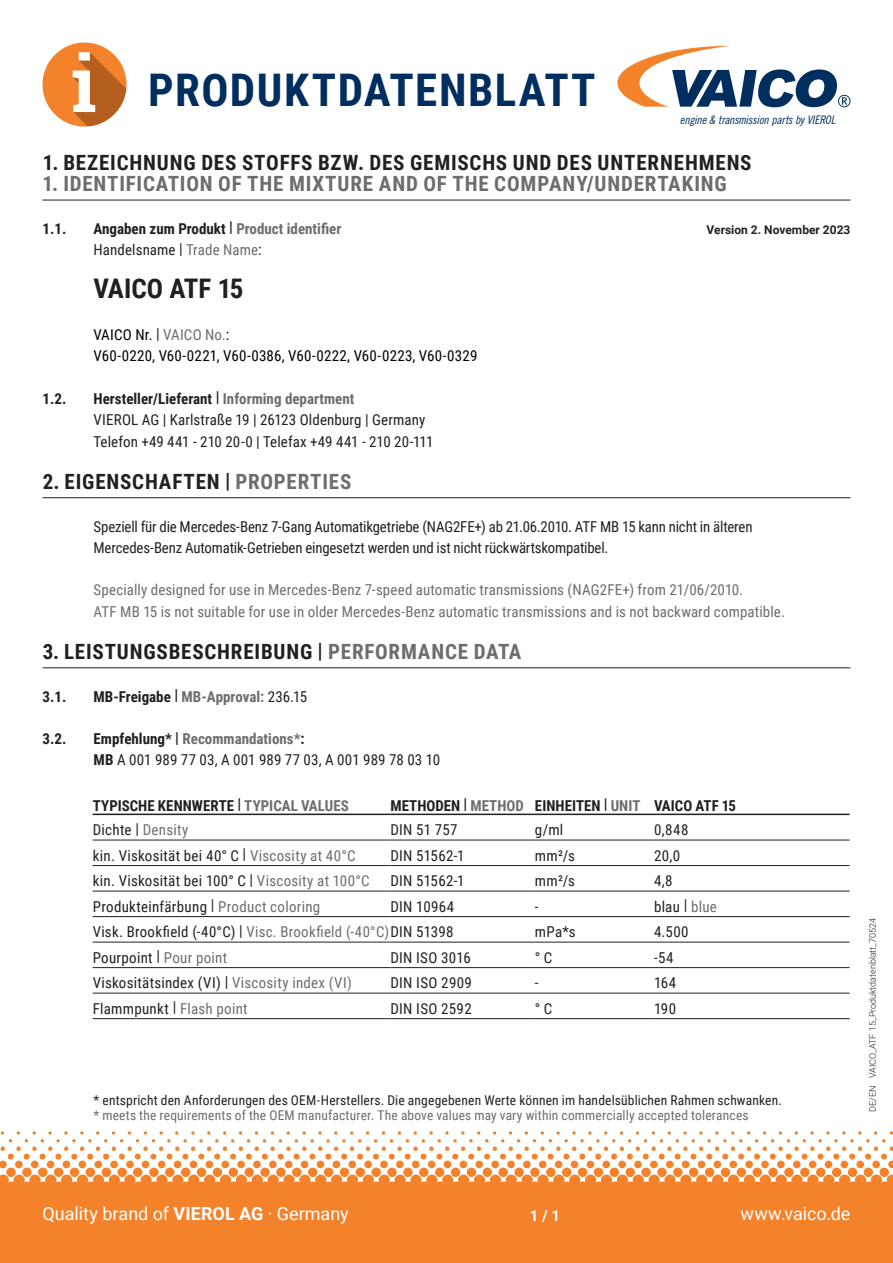
<style>
.page{position:relative;width:893px;height:1263px;background:#fff}
.page>*{position:absolute;margin:0;border:0;box-sizing:border-box;transform-origin:0 0}
.t1{font:700 45px "Roboto Condensed";letter-spacing:.03em;color:#002e5e}
.t2{font:700 27px "Roboto Condensed";color:#231f20}
.t3{font:700 21px "Roboto Condensed";letter-spacing:.04em;color:#231f20}
.t4{font:700 21px "Roboto Condensed";letter-spacing:.04em;color:#6c6d70}
.t5{font:18px "Roboto";color:#fff}
.t6{font:15px/21.3px "Roboto Condensed";letter-spacing:.01em;color:#231f20}
.t7{font:15px/21.3px "Roboto Condensed";letter-spacing:.005em;color:#6c6d70}
.t8{font:15px/21.3px "Roboto Condensed";letter-spacing:-.01em;color:#231f20}
.t9{font:700 15px/21.3px "Roboto Condensed";color:#231f20}
.t10{font:15px/21.3px "Roboto Condensed";letter-spacing:.015em;color:#000}
.t11{font:700 15px "Roboto";color:#fff}
.t12{font:13.5px "Roboto Condensed";letter-spacing:.015em;color:#231f20}
.t13{font:13.5px "Roboto Condensed";letter-spacing:.01em;color:#6c6d70}
.t14{font:700 12px "Roboto";color:#231f20}
.t15{font:11.85px "Trade Gothic Cond Eighteen Obl";letter-spacing:-.02em;color:#002e5e}
.t16{font:300 9px "Roboto";color:#231f20}
.s1{color:#6c6d70}
.s2{font-weight:400}
.s3{font-family:"Roboto";font-weight:400}
.s4{font-weight:400;color:#6c6d70}
.s5{font-family:"Roboto";color:#231f20}
.s6{font-weight:700}
.s7{font-weight:700;color:#6c6d70}
</style>
<div class="page">
<svg style="left:0;top:1131px;width:893px;height:54px"></svg>
<div style="left:0;top:1185px;width:893px;height:78px;background:#f4822b"></div>
<div style="left:43px;top:43px;width:84px;height:84px;background:#f4822b;border-radius:50%"></div>
<svg style="left:73px;top:52px;width:54px;height:75px"></svg>
<svg style="left:617px;top:46px;width:233px;height:61px"></svg>
<hr style="left:43px;top:200px;width:807px;height:1px;background:#231f20">
<hr style="left:43px;top:497px;width:807px;height:1px;background:#231f20">
<hr style="left:43px;top:667px;width:807px;height:1px;background:#231f20">
<hr style="left:93px;top:814px;width:297px;height:1px;background:#231f20">
<hr style="left:390px;top:814px;width:145px;height:1px;background:#231f20">
<hr style="left:535px;top:814px;width:119px;height:1px;background:#231f20">
<hr style="left:654px;top:814px;width:196px;height:1px;background:#231f20">
<hr style="left:93px;top:840px;width:297px;height:1px;background:#231f20">
<hr style="left:390px;top:840px;width:145px;height:1px;background:#231f20">
<hr style="left:535px;top:840px;width:119px;height:1px;background:#231f20">
<hr style="left:654px;top:840px;width:196px;height:1px;background:#231f20">
<hr style="left:93px;top:865px;width:297px;height:1px;background:#231f20">
<hr style="left:390px;top:865px;width:145px;height:1px;background:#231f20">
<hr style="left:535px;top:865px;width:119px;height:1px;background:#231f20">
<hr style="left:654px;top:865px;width:196px;height:1px;background:#231f20">
<hr style="left:93px;top:967px;width:297px;height:1px;background:#231f20">
<hr style="left:390px;top:967px;width:145px;height:1px;background:#231f20">
<hr style="left:535px;top:967px;width:119px;height:1px;background:#231f20">
<hr style="left:654px;top:967px;width:196px;height:1px;background:#231f20">
<hr style="left:93px;top:891px;width:297px;height:1px;background:#231f20">
<hr style="left:390px;top:891px;width:145px;height:1px;background:#231f20">
<hr style="left:535px;top:891px;width:119px;height:1px;background:#231f20">
<hr style="left:654px;top:891px;width:196px;height:1px;background:#231f20">
<hr style="left:93px;top:916px;width:297px;height:1px;background:#231f20">
<hr style="left:390px;top:916px;width:145px;height:1px;background:#231f20">
<hr style="left:535px;top:916px;width:119px;height:1px;background:#231f20">
<hr style="left:654px;top:916px;width:196px;height:1px;background:#231f20">
<hr style="left:93px;top:942px;width:297px;height:1px;background:#231f20">
<hr style="left:390px;top:942px;width:145px;height:1px;background:#231f20">
<hr style="left:535px;top:942px;width:119px;height:1px;background:#231f20">
<hr style="left:654px;top:942px;width:196px;height:1px;background:#231f20">
<hr style="left:93px;top:993px;width:297px;height:1px;background:#231f20">
<hr style="left:390px;top:993px;width:145px;height:1px;background:#231f20">
<hr style="left:535px;top:993px;width:119px;height:1px;background:#231f20">
<hr style="left:654px;top:993px;width:196px;height:1px;background:#231f20">
<hr style="left:93px;top:1018px;width:297px;height:1px;background:#231f20">
<hr style="left:390px;top:1018px;width:145px;height:1px;background:#231f20">
<hr style="left:535px;top:1018px;width:119px;height:1px;background:#231f20">
<hr style="left:654px;top:1018px;width:196px;height:1px;background:#231f20">
<h1 class="t1" style="left:148px;top:59px;width:449px">PRODUKTDATENBLATT</h1>
<p class="t15" style="left:680px;top:113px;width:157px">engine &amp; transmission parts by VIEROL</p>
<h3 class="t3" style="left:43px;top:148px;width:710px">1. BEZEICHNUNG DES STOFFS BZW. DES GEMISCHS UND DES UNTERNEHMENS</h3>
<h3 class="t4" style="left:43px;top:169px;width:686px">1. IDENTIFICATION OF THE MIXTURE AND OF THE COMPANY/UNDERTAKING</h3>
<p class="t9" style="left:43px;top:217px;width:25px">1.1.</p>
<p class="t9" style="left:94px;top:217px;width:249px">Angaben zum Produkt | <span class="s1">Product identifier<br></span><span class="s2">Handelsname</span> <span class="s3">|</span> <span class="s4">Trade Name</span><span class="s2">:</span></p>
<h2 class="t2" style="left:94px;top:269px;width:152px">VAICO ATF 15</h2>
<p class="t10" style="left:94px;top:324px;width:385px">VAICO Nr. <span class="s5">|</span> <span class="s1">VAICO No.</span>:<br>V60-0220, V60-0221, V60-0386, V60-0222, V60-0223, V60-0329</p>
<p class="t9" style="left:43px;top:387px;width:25px">1.2.</p>
<p class="t6" style="left:94px;top:387px;width:342px"><span class="s6">Hersteller/Lieferant |</span> <span class="s7">Informing department<br></span>VIEROL AG | Karlstraße 19 | 26123 Oldenburg | Germany<br>Telefon +49 441 - 210 20-0 | Telefax +49 441 - 210 20-111</p>
<h3 class="t3" style="left:43px;top:467px;width:310px">2. EIGENSCHAFTEN | <span class="s1">PROPERTIES</span></h3>
<p class="t8" style="left:94px;top:515px;width:661px">Speziell für die Mercedes-Benz 7-Gang Automatikgetriebe (NAG2FE+) ab 21.06.2010. ATF MB 15 kann nicht in älteren<br>Mercedes-Benz Automatik-Getrieben eingesetzt werden und ist nicht rückwärtskompatibel.</p>
<p class="t7" style="left:94px;top:579px;width:693px">Specially designed for use in Mercedes-Benz 7-speed automatic transmissions (NAG2FE+) from 21/06/2010.<br>ATF MB 15 is not suitable for use in older Mercedes-Benz automatic transmissions and is not backward compatible.</p>
<h3 class="t3" style="left:43px;top:637px;width:480px">3. LEISTUNGSBESCHREIBUNG | <span class="s1">PERFORMANCE DATA</span></h3>
<p class="t9" style="left:43px;top:685px;width:25px">3.1.</p>
<p class="t9" style="left:94px;top:685px;width:215px">MB-Freigabe | <span class="s1">MB-Approval:</span> <span class="s2">236.15</span></p>
<p class="t9" style="left:43px;top:728px;width:25px">3.2.</p>
<p class="t6" style="left:94px;top:728px;width:348px"><span class="s6">Empfehlung* |</span> <span class="s7">Recommandations*</span><span class="s6">:<br>MB</span> A 001 989 77 03, A 001 989 77 03, A 001 989 78 03 10</p>
<p class="t14" style="left:706px;top:221px;width:146px">Version 2. November 2023</p>
<p class="t9" style="left:93px;top:794px;width:258px">TYPISCHE KENNWERTE | <span class="s1">TYPICAL VALUES</span></p>
<p class="t9" style="left:390px;top:794px;width:347px">METHODEN | <span class="s1">METHOD</span> EINHEITEN | <span class="s1">UNIT</span> VAICO ATF 15</p>
<p class="t6" style="left:93px;top:819px;width:97px">Dichte | <span class="s1">Density</span></p>
<p class="t6" style="left:390px;top:819px;width:69px">DIN 51 757</p>
<p class="t6" style="left:535px;top:819px;width:30px">g/ml</p>
<p class="t6" style="left:654px;top:819px;width:36px">0,848</p>
<p class="t6" style="left:93px;top:844px;width:265px">kin. Viskosität bei 40° C | <span class="s1">Viscosity at 40°C</span></p>
<p class="t6" style="left:390px;top:844px;width:76px">DIN 51562-1</p>
<p class="t6" style="left:535px;top:844px;width:42px">mm²/s</p>
<p class="t6" style="left:654px;top:844px;width:28px">20,0</p>
<p class="t6" style="left:93px;top:870px;width:278px">kin. Viskosität bei 100° C | <span class="s1">Viscosity at 100°C</span></p>
<p class="t6" style="left:390px;top:870px;width:76px">DIN 51562-1</p>
<p class="t6" style="left:535px;top:870px;width:42px">mm²/s</p>
<p class="t6" style="left:654px;top:870px;width:20px">4,8</p>
<p class="t6" style="left:93px;top:895px;width:229px">Produkteinfärbung | <span class="s1">Product coloring</span></p>
<p class="t6" style="left:390px;top:895px;width:65px">DIN 10964</p>
<p class="t6" style="left:535px;top:895px;width:5px">-</p>
<p class="t6" style="left:654px;top:895px;width:64px">blau | <span class="s1">blue</span></p>
<p class="t6" style="left:93px;top:921px;width:362px">Visk. Brookfield (-40°C) | <span class="s1">Visc. Brookfield (-40°C)</span>DIN 51398</p>
<p class="t6" style="left:535px;top:921px;width:42px">mPa*s</p>
<p class="t6" style="left:654px;top:921px;width:36px">4.500</p>
<p class="t6" style="left:93px;top:946px;width:136px">Pourpoint | <span class="s1">Pour point</span></p>
<p class="t6" style="left:390px;top:946px;width:82px">DIN ISO 3016</p>
<p class="t6" style="left:535px;top:946px;width:19px">° C</p>
<p class="t6" style="left:654px;top:946px;width:21px">-54</p>
<p class="t6" style="left:93px;top:972px;width:261px">Viskositätsindex (VI) | <span class="s1">Viscosity index (VI)</span></p>
<p class="t6" style="left:390px;top:972px;width:83px">DIN ISO 2909</p>
<p class="t6" style="left:535px;top:972px;width:5px">-</p>
<p class="t6" style="left:654px;top:972px;width:24px">164</p>
<p class="t6" style="left:93px;top:997px;width:156px">Flammpunkt | <span class="s1">Flash point</span></p>
<p class="t6" style="left:390px;top:997px;width:83px">DIN ISO 2592</p>
<p class="t6" style="left:535px;top:997px;width:19px">° C</p>
<p class="t6" style="left:654px;top:997px;width:24px">190</p>
<p class="t12" style="left:94px;top:1091px;width:690px">* entspricht den Anforderungen des OEM-Herstellers. Die angegebenen Werte können im handelsüblichen Rahmen schwanken.</p>
<p class="t13" style="left:94px;top:1106px;width:657px">* meets the requirements of the OEM manufacturer. The above values may vary within commercially accepted tolerances</p>
<p class="t16" style="left:866px;top:1078px;width:162px;rotate:-90deg">VAICO_ATF 15_Produktdatenblatt_70524</p>
<p class="t16" style="left:866px;top:1112px;width:28px;rotate:-90deg">DE/EN</p>
<p class="t5" style="left:43px;top:1201px;width:308px">Quality brand of <span class="s6">VIEROL AG</span> · Germany</p>
<p class="t11" style="left:530px;top:1205px;width:32px">1 / 1</p>
<p class="t5" style="left:740px;top:1201px;width:112px">www.vaico.de</p>
</div>
